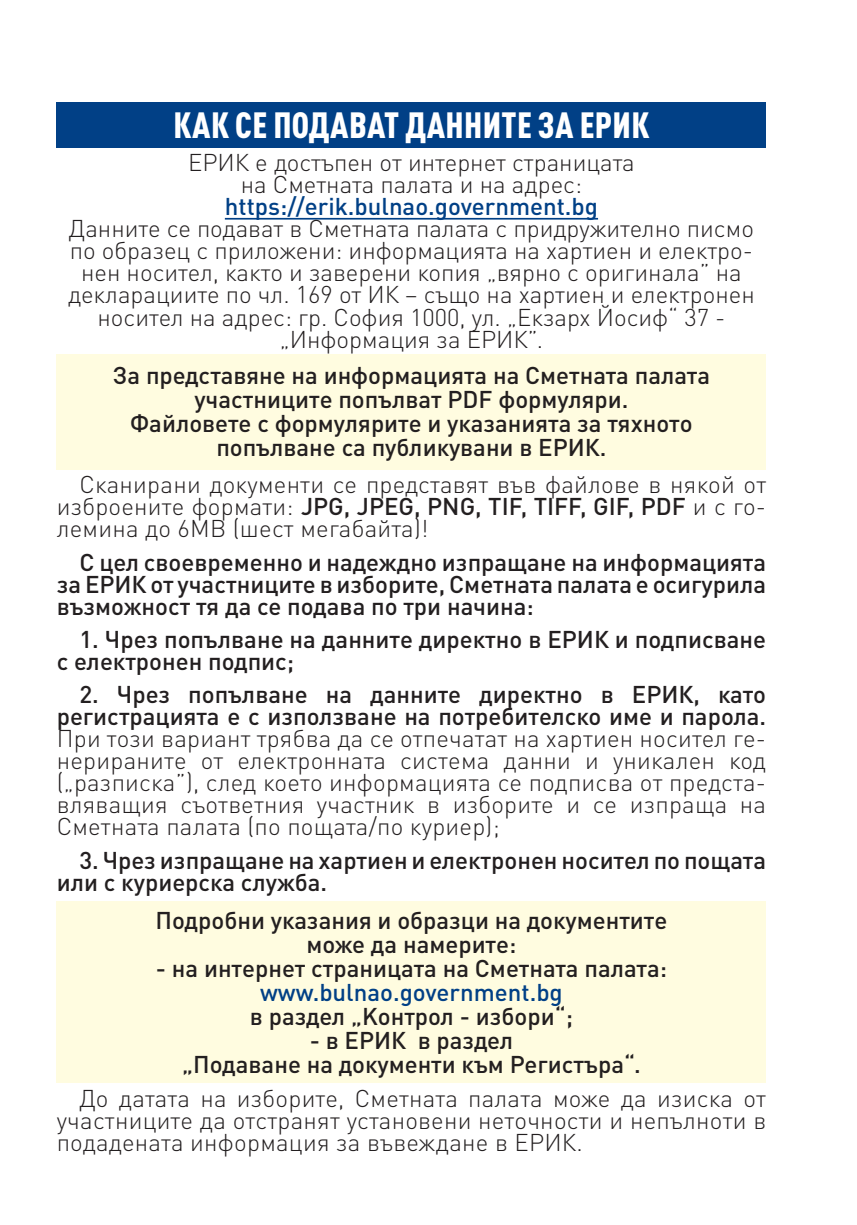
<style>
.page{position:relative;width:857px;height:1225px;background:#fff}
.page>*{position:absolute;margin:0;border:0;box-sizing:border-box;transform-origin:0 0}
.t1{font:900 condensed 36px "DIN Pro";letter-spacing:.01em;color:#fff}
.t2{font:300 24px/22px "DIN Pro";color:#231f20;text-align:justify}
.yellow{font:500 24px/22px "DIN Pro";color:#231f20}
.yellow-2{font:500 24px "DIN Pro";color:#014086}
.s1{font-weight:500}
</style>
<div class="page">
<div style="left:57px;top:102px;width:708px;height:45px;background:#014086"></div>
<hr style="left:225px;top:218px;width:372px;height:2px;background:#014086">
<div style="left:57px;top:354px;width:708px;height:115px;background:#fffce0"></div>
<div style="left:57px;top:901px;width:708px;height:182px;background:#fffce0"></div>
<p class="t1" style="left:173px;top:97px;width:477px">КАК СЕ ПОДАВАТ ДАННИТЕ ЗА ЕРИК</p>
<p class="t2" style="left:188px;top:150px;width:448px">ЕРИК е достъпен от интернет страницата</p>
<p class="t2" style="left:241px;top:172px;width:343px">на Сметната палата и на адрес:</p>
<p class="yellow-2" style="left:225px;top:187px;width:374px">https://erik.bulnao.government.bg</p>
<p class="t2" style="left:68px;top:216px;width:687px;text-align:center">Данните се подават в Сметната палата с придружително писмо по образец с приложени: информацията на хартиен и електро&shy;нен носител, както и заверени копия „вярно с оригинала” на декларациите по чл. 169 от ИК – също на хартиен и електронен носител на адрес: гр. София 1000, ул. „Екзарх Йосиф“ 37 -</p>
<p class="t2" style="left:280px;top:326px;width:264px">„Информация за ЕРИК”.</p>
<p class="yellow" style="left:113px;top:362px;width:598px">За представяне на информацията на Сметната палата</p>
<p class="yellow" style="left:194px;top:386px;width:435px">участниците попълват PDF формуляри.</p>
<p class="yellow" style="left:130px;top:410px;width:563px">Файловете с формулярите и указанията за тяхното</p>
<p class="yellow" style="left:216px;top:434px;width:391px">попълване са публикувани в ЕРИК.</p>
<p class="t2" style="left:57px;top:471px;width:710px;text-indent:23px">Сканирани документи се представят във файлове в някой от изброените формати: <span class="s1">JPG, JPEG, PNG, TIF, TIFF, GIF, PDF</span> и с го&shy;лемина до 6MB (шест мегабайта)!</p>
<p class="yellow" style="left:57px;top:548px;width:710px;text-align:justify;text-indent:23px">С цел своевременно и надеждно изпращане на информацията за ЕРИК от участниците в изборите, Сметната палата е осигурила възможност тя да се подава по три начина:</p>
<p class="yellow" style="left:57px;top:626px;width:710px;text-indent:23px">1. Чрез попълване на данните директно в ЕРИК и подписване с електронен подпис;</p>
<p class="t2" style="left:57px;top:681px;width:710px;text-indent:23px"><span class="s1">2. Чрез попълване на данните директно в ЕРИК, като регистрацията е с използване на потребителско име и парола.<br></span>При този вариант трябва да се отпечатат на хартиен носител ге&shy;нерираните от електронната система данни и уникален код („разписка”), след което информацията се подписва от предста&shy;вляващия съответния участник в изборите и се изпраща на Сметната палата (по пощата/по куриер);</p>
<p class="yellow" style="left:57px;top:846px;width:710px;text-indent:23px">3. Чрез изпращане на хартиен и електронен носител по пощата или с куриерска служба.</p>
<p class="yellow" style="left:155px;top:906px;width:513px">Подробни указания и образци на документите</p>
<p class="yellow" style="left:306px;top:930px;width:211px">може да намерите:</p>
<p class="yellow" style="left:156px;top:954px;width:512px">- на интернет страницата на Сметната палата:</p>
<p class="yellow-2" style="left:260px;top:973px;width:304px">www.bulnao.government.bg</p>
<p class="yellow" style="left:250px;top:1002px;width:324px">в раздел „Kонтрол - избори“;</p>
<p class="yellow" style="left:309px;top:1026px;width:205px">- в ЕРИК в раздел</p>
<p class="yellow" style="left:182px;top:1050px;width:460px">„Подаване на документи към Регистъра“.</p>
<p class="t2" style="left:57px;top:1085px;width:710px;text-indent:23px">До датата на изборите, Сметната палата може да изиска от участниците да отстранят установени неточности и непълноти в подадената информация за въвеждане в ЕРИК.</p>
</div>
